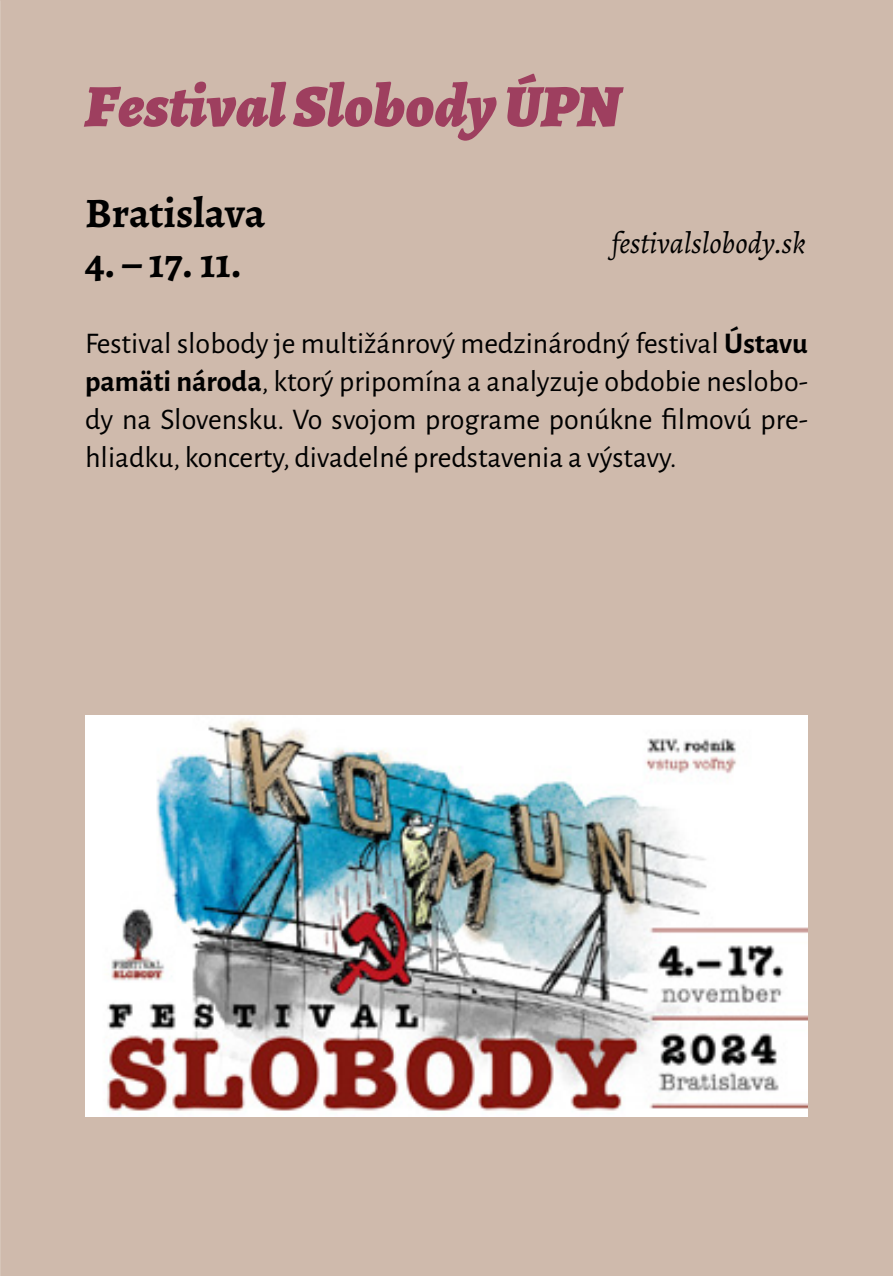
<style>
.page{position:relative;width:893px;height:1276px;background:#cfbaac}
.page>*{position:absolute;margin:0;border:0;box-sizing:border-box;transform-origin:0 0}
.t1{font:italic 900 60px "Alegreya";color:#9e3f5f}
.t2{font:700 42px "Alegreya";color:#000}
.t3{font:30px/38.1px "Alegreya Sans";color:#000;text-align:justify}
.t4{font:italic 30px "Alegreya";color:#000}
.s1{font-weight:700}
</style>
<div class="page">
<img style="left:85px;top:716px;width:723px;height:400px">
<h1 class="t1" style="left:85px;top:65px;width:537px">Festival Slobody ÚPN</h1>
<h2 class="t2" style="left:85px;top:186px;width:182px">Bratislava</h2>
<h2 class="t2" style="left:85px;top:236px;width:158px">4. – 17. 11.</h2>
<p class="t4" style="left:612px;top:225px;width:195px">festivalslobody.sk</p>
<p class="t3" style="left:85px;top:323px;width:724px">Festival slobody je multižánrový medzinárodný festival <span class="s1">Ústavu pamäti národa</span>, ktorý pripomína a analyzuje obdobie neslobo&shy;dy na Slovensku. Vo svojom programe ponúkne filmovú pre&shy;hliadku, koncerty, divadelné predstavenia a výstavy.</p>
</div>
